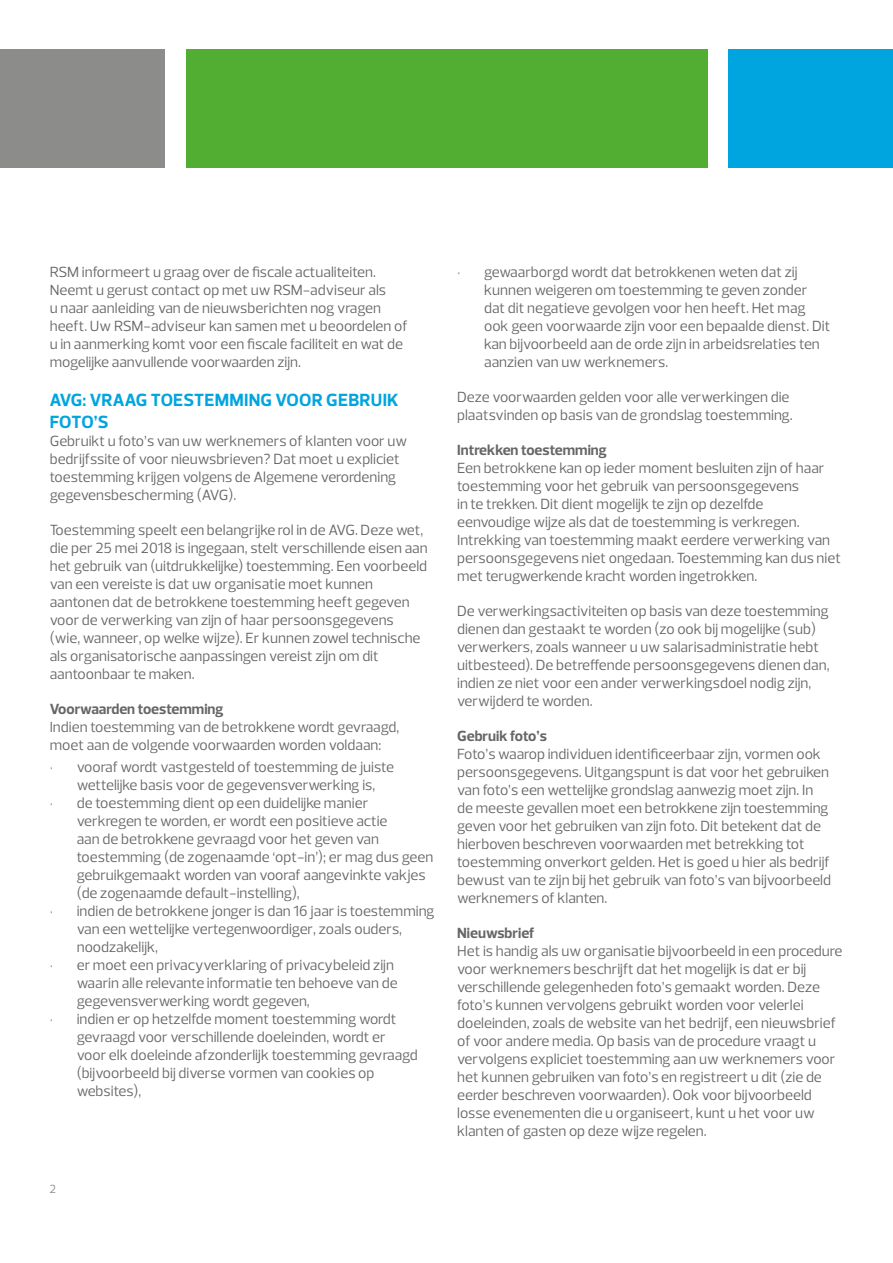
<style>
.page{position:relative;width:893px;height:1263px;background:#fff}
.page>*{position:absolute;margin:0;border:0;box-sizing:border-box;transform-origin:0 0}
.t1{font:700 18px/21.6px "Prelo";letter-spacing:.015em;color:#00a5df}
.t2{font:15px/18px "Prelo";color:#666665}
.t3{font:700 15px "Prelo";color:#666665}
.t4{font:12px "Prelo";color:#8c8c8b}
.s1{color:#8c8c8b}
</style>
<div class="page">
<div style="left:729px;top:50px;width:164px;height:118px;background:#00a5df"></div>
<div style="left:186px;top:50px;width:521px;height:118px;background:#52ae32"></div>
<div style="left:0;top:50px;width:164px;height:118px;background:#8c8c8b"></div>
<p class="t2" style="left:50px;top:263px;width:359px">RSM informeert u graag over de fiscale actualiteiten.<br>Neemt u gerust contact op met uw RSM-adviseur als<br>u naar aanleiding van de nieuwsberichten nog vragen heeft. Uw RSM-adviseur kan samen met u beoordelen of u in aanmerking komt voor een fiscale faciliteit en wat de mogelijke aanvullende voorwaarden zijn.</p>
<p class="t1" style="left:50px;top:390px;width:350px">AVG: VRAAG TOESTEMMING VOOR GEBRUIK<br>FOTO’S</p>
<p class="t2" style="left:50px;top:432px;width:359px">Gebruikt u foto’s van uw werknemers of klanten voor uw bedrijfssite of voor nieuwsbrieven? Dat moet u expliciet toestemming krijgen volgens de Algemene verordening gegevensbescherming (AVG).</p>
<p class="t2" style="left:50px;top:521px;width:380px">Toestemming speelt een belangrijke rol in de AVG. Deze wet, die per 25 mei 2018 is ingegaan, stelt verschillende eisen aan het gebruik van (uitdrukkelijke) toestemming. Een voorbeeld van een vereiste is dat uw organisatie moet kunnen aantonen dat de betrokkene toestemming heeft gegeven voor de verwerking van zijn of haar persoonsgegevens (wie, wanneer, op welke wijze). Er kunnen zowel technische als organisatorische aanpassingen vereist zijn om dit aantoonbaar te maken.</p>
<p class="t3" style="left:50px;top:700px;width:175px">Voorwaarden toestemming</p>
<p class="t2" style="left:50px;top:718px;width:351px">Indien toestemming van de betrokkene wordt gevraagd, moet aan de volgende voorwaarden worden voldaan:</p>
<p class="t2" style="left:50px;top:758px;width:346px;text-align:center"><span class="s1">•</span> vooraf wordt vastgesteld of toestemming de juiste wettelijke basis voor de gegevensverwerking is,</p>
<p class="t2" style="left:77px;top:794px;width:358px;text-indent:-27px"><span class="s1">•</span> de toestemming dient op een duidelijke manier verkregen te worden, er wordt een positieve actie<br>aan de betrokkene gevraagd voor het geven van toestemming (de zogenaamde ‘opt-in’); er mag dus geen gebruikgemaakt worden van vooraf aangevinkte vakjes (de zogenaamde default-instelling),</p>
<p class="t2" style="left:77px;top:902px;width:359px;text-indent:-27px"><span class="s1">•</span> indien de betrokkene jonger is dan 16 jaar is toestemming van een wettelijke vertegenwoordiger, zoals ouders, noodzakelijk,</p>
<p class="t2" style="left:77px;top:956px;width:322px;text-indent:-27px"><span class="s1">•</span> er moet een privacyverklaring of privacybeleid zijn waarin alle relevante informatie ten behoeve van de gegevensverwerking wordt gegeven,</p>
<p class="t2" style="left:77px;top:1010px;width:343px;text-indent:-27px"><span class="s1">•</span> indien er op hetzelfde moment toestemming wordt gevraagd voor verschillende doeleinden, wordt er voor elk doeleinde afzonderlijk toestemming gevraagd (bijvoorbeeld bij diverse vormen van cookies op websites),</p>
<p class="t4" style="left:50px;top:1181px;width:8px">2</p>
<p class="t2" style="left:484px;top:263px;width:348px;text-indent:-27px"><span class="s1">•</span> gewaarborgd wordt dat betrokkenen weten dat zij kunnen weigeren om toestemming te geven zonder dat dit negatieve gevolgen voor hen heeft. Het mag ook geen voorwaarde zijn voor een bepaalde dienst. Dit kan bijvoorbeeld aan de orde zijn in arbeidsrelaties ten aanzien van uw werknemers.</p>
<p class="t2" style="left:457px;top:388px;width:337px">Deze voorwaarden gelden voor alle verwerkingen die plaatsvinden op basis van de grondslag toestemming.</p>
<p class="t3" style="left:457px;top:440px;width:151px">Intrekken toestemming</p>
<p class="t2" style="left:457px;top:459px;width:385px">Een betrokkene kan op ieder moment besluiten zijn of haar toestemming voor het gebruik van persoonsgegevens<br>in te trekken. Dit dient mogelijk te zijn op dezelfde<br>eenvoudige wijze als dat de toestemming is verkregen.<br>Intrekking van toestemming maakt eerdere verwerking van persoonsgegevens niet ongedaan. Toestemming kan dus niet met terugwerkende kracht worden ingetrokken.</p>
<p class="t2" style="left:457px;top:602px;width:374px">De verwerkingsactiviteiten op basis van deze toestemming dienen dan gestaakt te worden (zo ook bij mogelijke (sub) verwerkers, zoals wanneer u uw salarisadministratie hebt uitbesteed). De betreffende persoonsgegevens dienen dan, indien ze niet voor een ander verwerkingsdoel nodig zijn, verwijderd te worden.</p>
<p class="t3" style="left:457px;top:726px;width:91px">Gebruik foto’s</p>
<p class="t2" style="left:457px;top:745px;width:375px">Foto’s waarop individuen identificeerbaar zijn, vormen ook persoonsgegevens. Uitgangspunt is dat voor het gebruiken van foto’s een wettelijke grondslag aanwezig moet zijn. In de meeste gevallen moet een betrokkene zijn toestemming geven voor het gebruiken van zijn foto. Dit betekent dat de hierboven beschreven voorwaarden met betrekking tot toestemming onverkort gelden. Het is goed u hier als bedrijf bewust van te zijn bij het gebruik van foto’s van bijvoorbeeld werknemers of klanten.</p>
<p class="t3" style="left:457px;top:923px;width:79px">Nieuwsbrief</p>
<p class="t2" style="left:457px;top:942px;width:387px">Het is handig als uw organisatie bijvoorbeeld in een procedure voor werknemers beschrijft dat het mogelijk is dat er bij verschillende gelegenheden foto’s gemaakt worden. Deze foto’s kunnen vervolgens gebruikt worden voor velerlei doeleinden, zoals de website van het bedrijf, een nieuwsbrief of voor andere media. Op basis van de procedure vraagt u vervolgens expliciet toestemming aan uw werknemers voor het kunnen gebruiken van foto’s en registreert u dit (zie de eerder beschreven voorwaarden). Ook voor bijvoorbeeld losse evenementen die u organiseert, kunt u het voor uw klanten of gasten op deze wijze regelen.</p>
</div>
